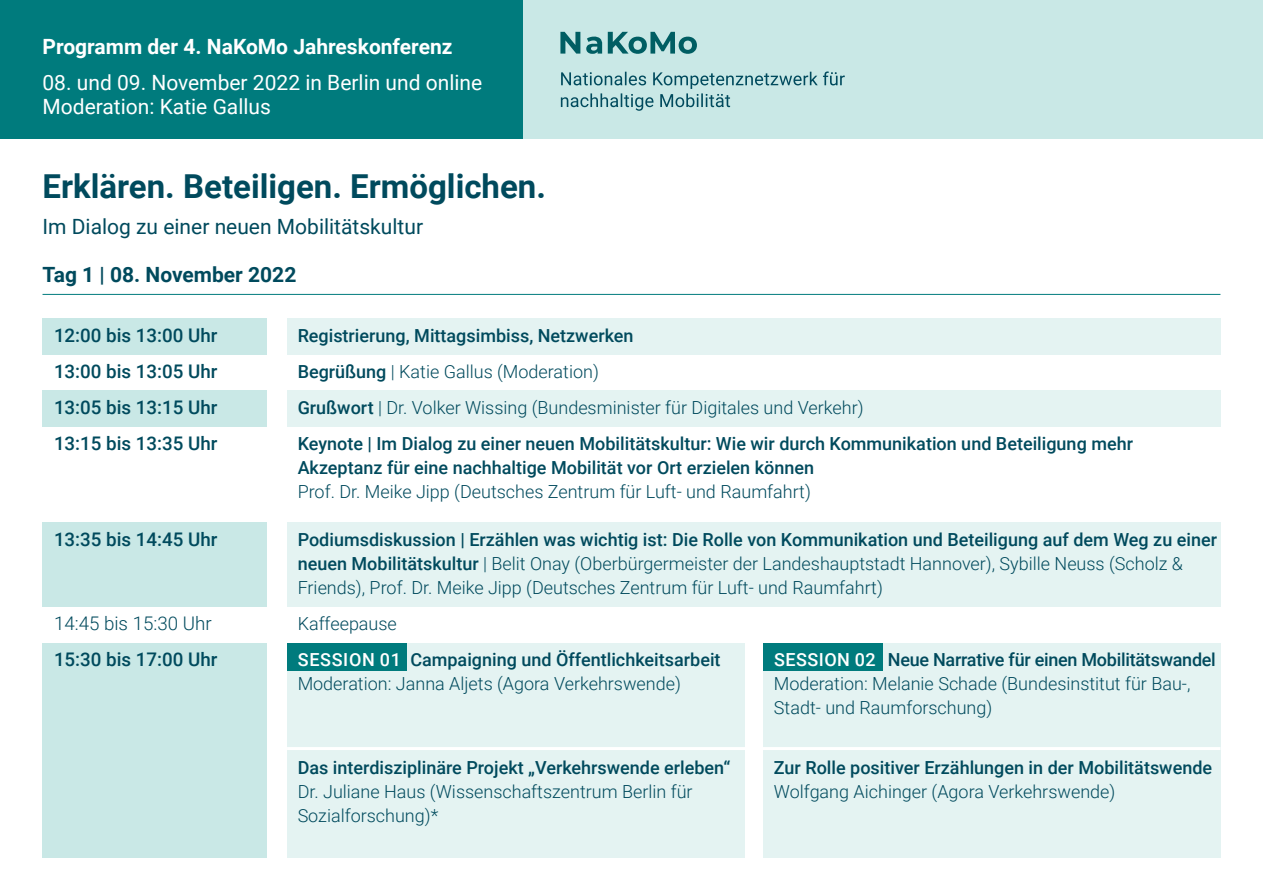
<style>
.page{position:relative;width:1263px;height:893px;background:#fff}
.page>*{position:absolute;margin:0;border:0;box-sizing:border-box;transform-origin:0 0}
.t1{font:700 33px "Roboto";color:#004a5d}
.t2{font:21px/24px "Roboto";color:#fff}
.t3{font:21px "Roboto";color:#004a5d}
.t4{font:700 21px "Roboto";color:#fff}
.t5{font:700 21px "Roboto";color:#004a5d}
.t6{font:500 18.75px/36px "Roboto";color:#004a5d;text-align:justify}
.t7{font:300 18.75px "Roboto";color:#004a5d}
.t8{font:300 18px/24px "Roboto";color:#004a5d}
.t9{font:500 18px/36px "Roboto";color:#004a5d}
.s1{font-weight:300}
.s2{font-weight:500}
.s3{color:#fff}
.s4{font-weight:500;color:#fff}
</style>
<div class="page">
<div style="left:0;top:0;width:523px;height:138px;background:#007b7d"></div>
<div style="left:523px;top:0;width:740px;height:138px;background:#c9e8e6"></div>
<svg style="left:560px;top:32px;width:20px;height:22px"></svg>
<svg style="left:586px;top:36px;width:16px;height:18px"></svg>
<svg style="left:608px;top:32px;width:89px;height:22px"></svg>
<svg style="left:561px;top:71px;width:284px;height:40px"></svg>
<div style="left:43px;top:318px;width:224px;height:36px;background:#c9e8e6"></div>
<div style="left:43px;top:390px;width:224px;height:36px;background:#c9e8e6"></div>
<div style="left:43px;top:522px;width:224px;height:84px;background:#c9e8e6"></div>
<div style="left:43px;top:643px;width:224px;height:215px;background:#c9e8e6"></div>
<div style="left:287px;top:318px;width:933px;height:36px;background:#e4f3f2"></div>
<div style="left:287px;top:390px;width:933px;height:36px;background:#e4f3f2"></div>
<div style="left:287px;top:522px;width:933px;height:84px;background:#e4f3f2"></div>
<div style="left:287px;top:643px;width:457px;height:215px;background:#e4f3f2"></div>
<div style="left:763px;top:643px;width:457px;height:215px;background:#e4f3f2"></div>
<hr style="left:43px;top:294px;width:1177px;height:1px;background:#007b7d">
<hr style="left:287px;top:747px;width:933px;height:3px;background:#fff">
<div style="left:287px;top:643px;width:119px;height:27px;background:#007b7d"></div>
<div style="left:763px;top:643px;width:119px;height:27px;background:#007b7d"></div>
<p class="t4" style="left:43px;top:32px;width:411px">Programm der 4. NaKoMo Jahreskonferenz</p>
<p class="t2" style="left:43px;top:70px;width:441px">08. und 09. November 2022 in Berlin und online<br>Moderation: Katie Gallus</p>
<h1 class="t1" style="left:43px;top:163px;width:505px">Erklären. Beteiligen. Ermöglichen.</h1>
<p class="t3" style="left:43px;top:212px;width:382px">Im Dialog zu einer neuen Mobilitätskultur</p>
<p class="t5" style="left:43px;top:260px;width:255px">Tag 1 | 08. November 2022</p>
<p class="t6" style="left:54px;top:317px;width:165px">12:00 bis 13:00 Uhr 13:00 bis 13:05 Uhr 13:05 bis 13:15 Uhr 13:15 bis 13:35 Uhr</p>
<p class="t6" style="left:54px;top:521px;width:165px">13:35 bis 14:45 Uhr</p>
<p class="t7" style="left:54px;top:610px;width:159px">14:45 bis 15:30 Uhr</p>
<p class="t6" style="left:54px;top:641px;width:165px">15:30 bis 17:00 Uhr</p>
<p class="t9" style="left:298px;top:317px;width:837px">Registrierung, Mittagsimbiss, Netzwerken<br>Begrüßung <span class="s1">| Katie Gallus (Moderation)<br></span>Grußwort <span class="s1">| Dr. Volker Wissing (Bundesminister für Digitales und Verkehr)<br></span>Keynote | Im Dialog zu einer neuen Mobilitätskultur: Wie wir durch Kommunikation und Beteiligung mehr</p>
<p class="t9" style="left:298px;top:449px;width:518px">Akzeptanz für eine nachhaltige Mobilität vor Ort erzielen können</p>
<p class="t8" style="left:298px;top:479px;width:515px">Prof. Dr. Meike Jipp (Deutsches Zentrum für Luft- und Raumfahrt)</p>
<p class="t8" style="left:298px;top:527px;width:921px"><span class="s2">Podiumsdiskussion | Erzählen was wichtig ist: Die Rolle von Kommunikation und Beteiligung auf dem Weg zu einer neuen Mobilitätskultur</span> | Belit Onay (Oberbürgermeister der Landeshauptstadt Hannover), Sybille Neuss (Scholz &amp;<br>Friends), Prof. Dr. Meike Jipp (Deutsches Zentrum für Luft- und Raumfahrt)</p>
<p class="t9" style="left:298px;top:605px;width:424px"><span class="s1">Kaffeepause<br></span><span class="s3">SESSION 01</span> Campaigning und Öffentlichkeitsarbeit</p>
<p class="t8" style="left:298px;top:671px;width:385px">Moderation: Janna Aljets (Agora Verkehrswende)</p>
<p class="t8" style="left:774px;top:647px;width:443px"><span class="s4">SESSION 02</span> <span class="s2">Neue Narrative für einen Mobilitätswandel<br></span>Moderation: Melanie Schade (Bundesinstitut für Bau-,<br>Stadt- und Raumforschung)</p>
<p class="t9" style="left:298px;top:749px;width:434px">Das interdisziplinäre Projekt „Verkehrswende erleben“</p>
<p class="t8" style="left:298px;top:779px;width:396px">Dr. Juliane Haus (Wissenschaftszentrum Berlin für<br>Sozialforschung)*</p>
<p class="t9" style="left:774px;top:749px;width:440px">Zur Rolle positiver Erzählungen in der Mobilitätswende</p>
<p class="t8" style="left:774px;top:779px;width:343px">Wolfgang Aichinger (Agora Verkehrswende)</p>
</div>
